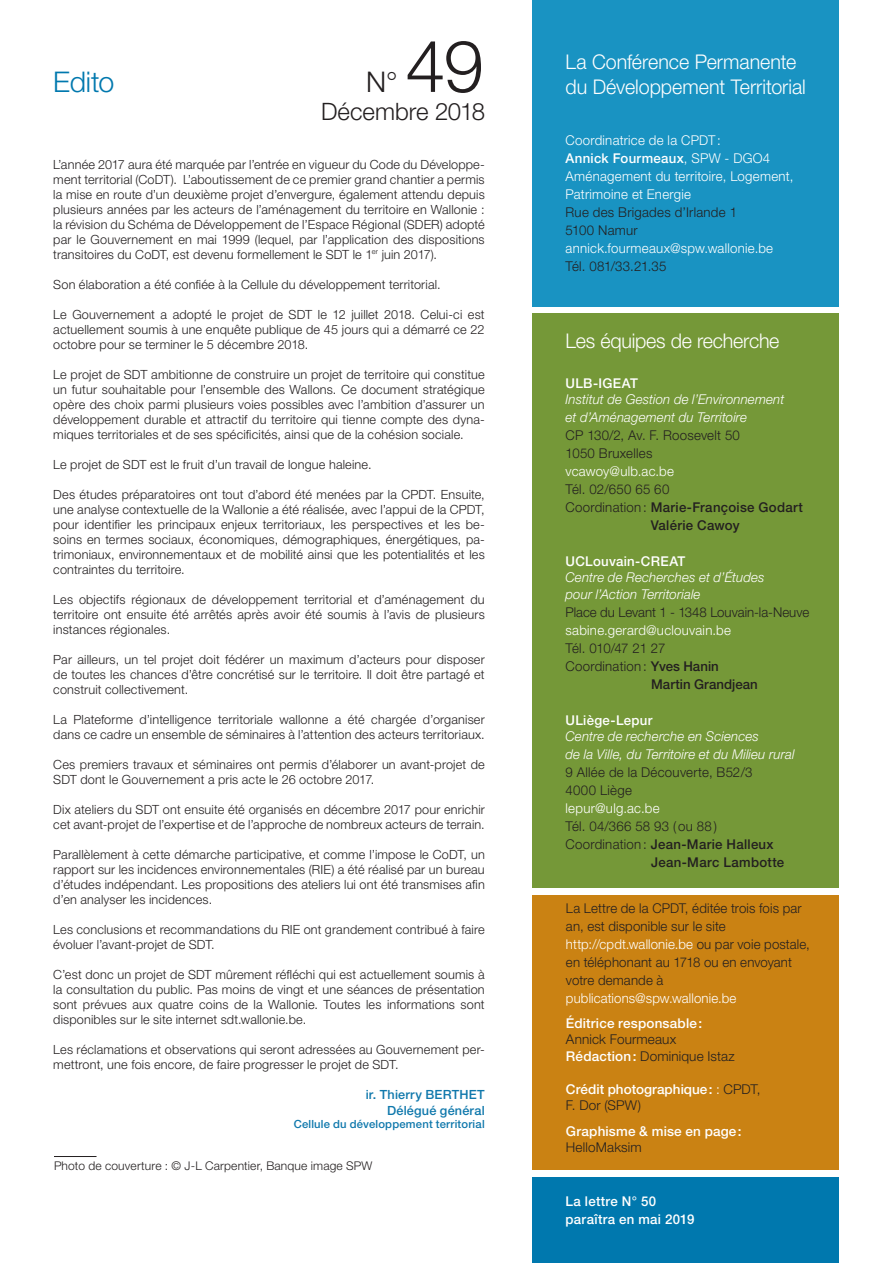
<style>
.page{position:relative;width:893px;height:1263px;background:#fff}
.page>*{position:absolute;margin:0;border:0;box-sizing:border-box;transform-origin:0 0}
.t1{font:300 72px "Helvetica Neue LT Std";color:#231f20}
.t2{font:300 28.5px "Helvetica Neue LT Std";letter-spacing:-.01em;color:#0078ae}
.t3{font:300 28.5px "Helvetica Neue LT Std";color:#231f20}
.t4{font:300 24px "Helvetica Neue LT Std";letter-spacing:-.005em;color:#231f20}
.t5{font:300 20.25px/25.2px "Helvetica Neue LT Std";letter-spacing:-.005em;color:#fff}
.t6{font:300 13.5px/18px "Helvetica Neue LT Std";letter-spacing:.01em;color:#231f20}
.t7{font:300 13.5px/18px "Helvetica Neue LT Std";letter-spacing:.02em;color:#fff}
.t8{font:italic 300 13.5px/18px "Helvetica Neue LT Std";letter-spacing:.01em;color:#fff}
.t9{font:500 13.5px/18px "Helvetica Neue LT Std";letter-spacing:.015em;color:#fff}
.t10{font:500 13.5px "Helvetica Neue LT Std";letter-spacing:.02em;color:#231f20}
.t11{font:300 13.5px "Helvetica Neue LT Std";letter-spacing:-.02em;color:#231f20}
.t12{font:300 12.6px/15px "Helvetica Neue LT Std";letter-spacing:.015em;color:#231f20;text-align:justify}
.t13{font:500 12.6px/15.1px "Helvetica Neue LT Std";letter-spacing:.015em;color:#0f78ac;text-align:right}
.t14{font:300 12px "Helvetica Neue LT Std";letter-spacing:.015em;color:#231f20}
.t15{font:500 11.25px "Helvetica Neue LT Std";letter-spacing:.02em;color:#0f78ac}
.s1{font-weight:500}
.s2{font-weight:300}
.s3{color:#fff}
.s4{font-weight:500;color:#fff}
.s5{font-weight:300;color:#231f20}
</style>
<div class="page">
<div style="left:533px;top:0;width:306px;height:306px;background:#1993c2"></div>
<div style="left:533px;top:896px;width:306px;height:274px;background:#ca8213"></div>
<div style="left:533px;top:313px;width:306px;height:575px;background:#759838"></div>
<div style="left:533px;top:1178px;width:306px;height:85px;background:#0078ae"></div>
<hr style="left:54px;top:1156px;width:43px;height:1px;background:#231f20">
<h2 class="t2" style="left:53px;top:64px;width:63px">Edito</h2>
<h2 class="t3" style="left:366px;top:64px;width:33px">N°</h2>
<h1 class="t1" style="left:405px;top:22px;width:80px">49</h1>
<h3 class="t4" style="left:321px;top:97px;width:166px">Décembre 2018</h3>
<p class="t12" style="left:53px;top:156px;width:433px">L’année 2017 aura été marquée par l’entrée en vigueur du Code du Développe&shy;ment territorial (CoDT). L’aboutissement de ce premier grand chantier a permis la mise en route d’un deuxième projet d’envergure, également attendu depuis plusieurs années par les acteurs de l’aménagement du territoire en Wallonie : la révision du Schéma de Développement de l’Espace Régional (SDER) adopté par le Gouvernement en mai 1999 (lequel, par l’application des dispositions transitoires du CoDT, est devenu formellement le SDT le 1<sup>er</sup> juin 2017).</p>
<p class="t12" style="left:53px;top:276px;width:389px">Son élaboration a été confiée à la Cellule du développement territorial.</p>
<p class="t12" style="left:53px;top:306px;width:433px">Le Gouvernement a adopté le projet de SDT le 12 juillet 2018. Celui-ci est actuellement soumis à une enquête publique de 45 jours qui a démarré ce 22 octobre pour se terminer le 5 décembre 2018.</p>
<p class="t12" style="left:53px;top:366px;width:433px">Le projet de SDT ambitionne de construire un projet de territoire qui constitue un futur souhaitable pour l’ensemble des Wallons. Ce document stratégique opère des choix parmi plusieurs voies possibles avec l’ambition d’assurer un développement durable et attractif du territoire qui tienne compte des dyna&shy;miques territoriales et de ses spécificités, ainsi que de la cohésion sociale.</p>
<p class="t12" style="left:53px;top:456px;width:320px">Le projet de SDT est le fruit d’un travail de longue haleine.</p>
<p class="t12" style="left:53px;top:486px;width:433px">Des études préparatoires ont tout d’abord été menées par la CPDT. Ensuite, une analyse contextuelle de la Wallonie a été réalisée, avec l’appui de la CPDT, pour identifier les principaux enjeux territoriaux, les perspectives et les be&shy;soins en termes sociaux, économiques, démographiques, énergétiques, pa&shy;trimoniaux, environnementaux et de mobilité ainsi que les potentialités et les contraintes du territoire.</p>
<p class="t12" style="left:53px;top:591px;width:433px">Les objectifs régionaux de développement territorial et d’aménagement du territoire ont ensuite été arrêtés après avoir été soumis à l’avis de plusieurs instances régionales.</p>
<p class="t12" style="left:53px;top:651px;width:433px">Par ailleurs, un tel projet doit fédérer un maximum d’acteurs pour disposer de toutes les chances d’être concrétisé sur le territoire. Il doit être partagé et construit collectivement.</p>
<p class="t12" style="left:53px;top:711px;width:433px">La Plateforme d’intelligence territoriale wallonne a été chargée d’organiser dans ce cadre un ensemble de séminaires à l’attention des acteurs territoriaux.</p>
<p class="t12" style="left:53px;top:756px;width:433px">Ces premiers travaux et séminaires ont permis d’élaborer un avant-projet de<br>SDT dont le Gouvernement a pris acte le 26 octobre 2017.</p>
<p class="t12" style="left:53px;top:801px;width:433px">Dix ateliers du SDT ont ensuite été organisés en décembre 2017 pour enrichir cet avant-projet de l’expertise et de l’approche de nombreux acteurs de terrain.</p>
<p class="t12" style="left:53px;top:846px;width:433px">Parallèlement à cette démarche participative, et comme l’impose le CoDT, un rapport sur les incidences environnementales (RIE) a été réalisé par un bureau d’études indépendant. Les propositions des ateliers lui ont été transmises afin d’en analyser les incidences.</p>
<p class="t12" style="left:53px;top:921px;width:433px">Les conclusions et recommandations du RIE ont grandement contribué à faire évoluer l’avant-projet de SDT.</p>
<p class="t12" style="left:53px;top:966px;width:433px">C’est donc un projet de SDT mûrement réfléchi qui est actuellement soumis à la consultation du public. Pas moins de vingt et une séances de présentation sont prévues aux quatre coins de la Wallonie. Toutes les informations sont disponibles sur le site internet sdt.wallonie.be.</p>
<p class="t12" style="left:53px;top:1041px;width:433px">Les réclamations et observations qui seront adressées au Gouvernement per&shy;mettront, une fois encore, de faire progresser le projet de SDT.</p>
<p class="t13" style="left:366px;top:1087px;width:121px">ir. Thierry BERTHET<br>Délégué général</p>
<p class="t15" style="left:294px;top:1117px;width:193px">Cellule du développement territorial</p>
<p class="t14" style="left:54px;top:1158px;width:320px">Photo de couverture : © J-L Carpentier, Banque image SPW</p>
<h3 class="t5" style="left:566px;top:48px;width:242px">La Conférence Permanente du Développement Territorial</h3>
<p class="t7" style="left:566px;top:131px;width:229px">Coordinatrice de la CPDT :<br><span class="s1">Annick Fourmeaux</span>, SPW - DGO4<br>Aménagement du territoire, Logement,<br>Patrimoine et Energie</p>
<p class="t6" style="left:566px;top:203px;width:173px">Rue des Brigades d’Irlande 1<br>5100 Namur</p>
<p class="t7" style="left:566px;top:239px;width:209px">annick.fourmeaux@spw.wallonie.be</p>
<p class="t6" style="left:566px;top:257px;width:102px">Tél. 081/33.21.35</p>
<h3 class="t5" style="left:566px;top:328px;width:215px">Les équipes de recherche</h3>
<p class="t9" style="left:566px;top:374px;width:74px">ULB-IGEAT</p>
<p class="t8" style="left:566px;top:390px;width:220px">Institut de Gestion de l’Environnement et d’Aménagement du Territoire</p>
<p class="t6" style="left:566px;top:426px;width:176px">CP 130/2, Av. F. Roosevelt 50<br>1050 Bruxelles</p>
<p class="t7" style="left:566px;top:462px;width:110px">vcawoy@ulb.ac.be</p>
<p class="t6" style="left:566px;top:480px;width:105px">Tél. 02/650 65 60</p>
<p class="t10" style="left:566px;top:499px;width:239px"><span class="s2">Coordination :</span> Marie-Françoise Godart</p>
<p class="t10" style="left:651px;top:517px;width:90px">Valérie Cawoy</p>
<p class="t9" style="left:566px;top:552px;width:121px">UCLouvain-CREAT</p>
<p class="t8" style="left:566px;top:569px;width:200px;line-height:16.2px">Centre de Recherches et d’Études pour l’Action Territoriale</p>
<p class="t6" style="left:566px;top:602px;width:245px">Place du Levant 1 - 1348 Louvain-la-Neuve</p>
<p class="t7" style="left:566px;top:620px;width:167px">sabine.gerard@uclouvain.be</p>
<p class="t11" style="left:566px;top:639px;width:101px">Tél. 010/47 21 27</p>
<p class="t6" style="left:566px;top:656px;width:155px">Coordination : <span class="s1">Yves Hanin</span></p>
<p class="t10" style="left:651px;top:676px;width:108px">Martin Grandjean</p>
<p class="t9" style="left:566px;top:711px;width:88px">ULiège-Lepur</p>
<p class="t8" style="left:566px;top:727px;width:230px">Centre de recherche en Sciences<br>de la Ville, du Territoire et du Milieu rural</p>
<p class="t6" style="left:566px;top:763px;width:188px">9 Allée de la Découverte, B52/3<br>4000 Liège</p>
<p class="t7" style="left:566px;top:799px;width:96px">lepur@ulg.ac.be</p>
<p class="t6" style="left:566px;top:817px;width:153px">Tél. 04/366 58 93 ( ou 88 )</p>
<p class="t10" style="left:566px;top:836px;width:210px"><span class="s2">Coordination :</span> Jean-Marie Halleux</p>
<p class="t10" style="left:651px;top:854px;width:135px">Jean-Marc Lambotte</p>
<p class="t6" style="left:566px;top:899px;width:245px">La Lettre de la CPDT, éditée trois fois par an, est disponible sur le site <span class="s3">http://cpdt.wallonie.be</span> ou par voie postale, en téléphonant au 1718 ou en envoyant votre demande à</p>
<p class="t7" style="left:566px;top:989px;width:172px">publications@spw.wallonie.be</p>
<p class="t9" style="left:566px;top:1014px;width:138px">Éditrice responsable:</p>
<p class="t6" style="left:566px;top:1031px;width:170px;line-height:16.5px">Annick Fourmeaux<br><span class="s4">Rédaction:</span> Dominique Istaz</p>
<p class="t9" style="left:566px;top:1081px;width:196px;line-height:16.5px">Crédit photographique: <span class="s2">:</span> <span class="s5">CPDT,<br>F. Dor (SPW)</span></p>
<p class="t9" style="left:566px;top:1122px;width:177px">Graphisme &amp; mise en page:</p>
<p class="t6" style="left:566px;top:1138px;width:77px">HelloMaksim</p>
<p class="t9" style="left:566px;top:1192px;width:130px">La lettre N° 50 paraîtra en mai 2019</p>
</div>
